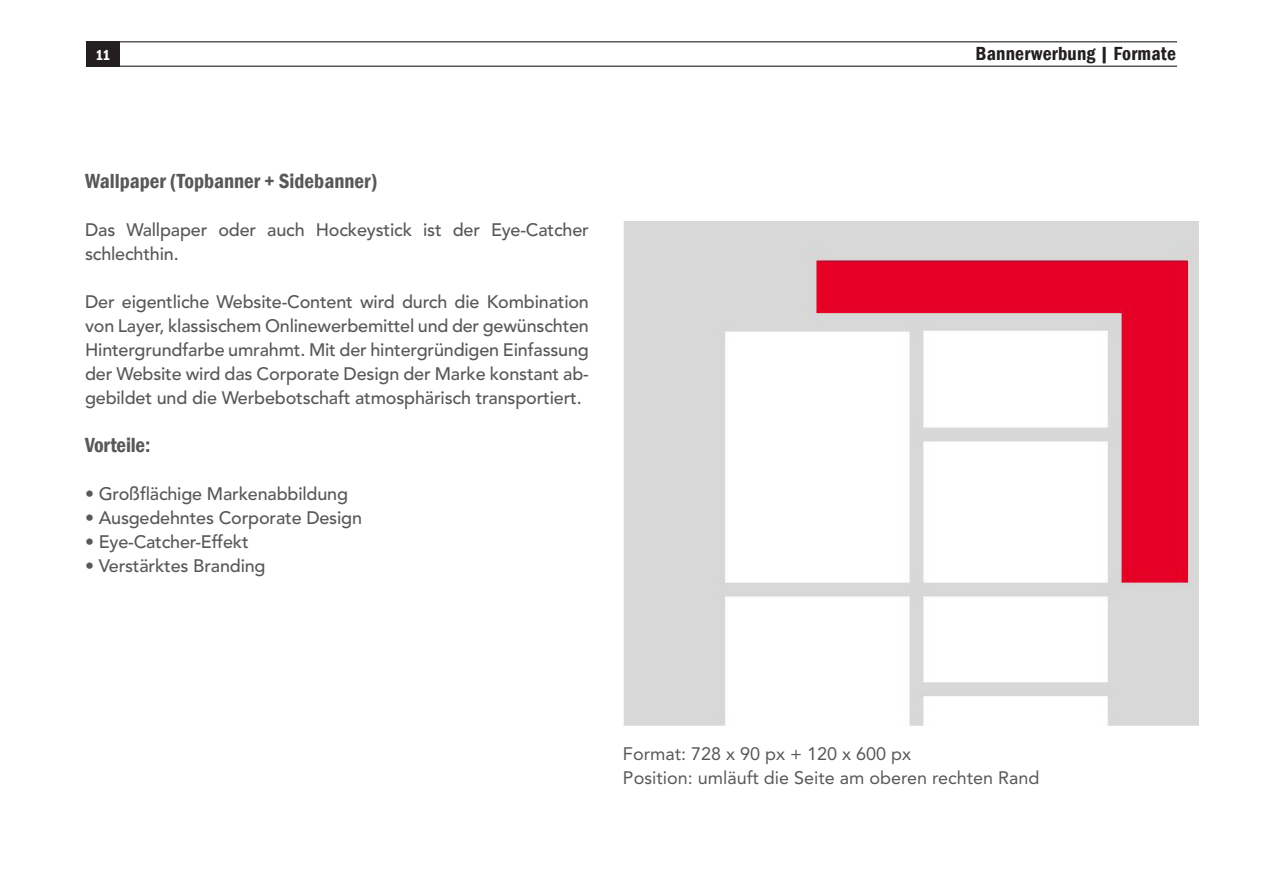
<style>
.page{position:relative;width:1263px;height:893px;background:#fff}
.page>*{position:absolute;margin:0;border:0;box-sizing:border-box;transform-origin:0 0}
.t1{font:600 condensed 21px "Franklin Gothic";color:#57585a}
.t2{font:600 condensed 19.5px "Franklin Gothic";letter-spacing:.01em;color:#231f20}
.t3{font:500 18px/24px "Avenir LT Std";letter-spacing:-.01em;color:#57585a}
.t4{font:18px/24px "Avenir LT Std";color:#57585a}
.t5{font:600 condensed 15px "Franklin Gothic";color:#fff}
</style>
<div class="page">
<hr style="left:86px;top:66px;width:1091px;height:1px;background:#231f20">
<hr style="left:86px;top:41px;width:1091px;height:1px;background:#231f20">
<div style="left:86px;top:41px;width:34px;height:26px;background:#231f20"></div>
<img style="left:623px;top:222px;width:575px;height:504px">
<p class="t5" style="left:95px;top:45px;width:16px">11</p>
<p class="t1" style="left:85px;top:167px;width:294px">Wallpaper (Topbanner + Sidebanner)</p>
<p class="t3" style="left:85px;top:219px;width:505px">Das Wallpaper oder auch Hockeystick ist der Eye-Catcher schlechthin.</p>
<p class="t3" style="left:85px;top:291px;width:505px;text-align:justify">Der eigentliche Website-Content wird durch die Kombination von Layer, klassischem Onlinewerbemittel und der gewü nschten Hintergrundfarbe umrahmt. Mit der hintergründigen Einfassung der Website wird das Corporate Design der Marke konstant ab&shy;gebildet und die Werbebotschaft atmosphärisch transportiert.</p>
<p class="t1" style="left:85px;top:431px;width:67px">Vorteile:</p>
<p class="t3" style="left:85px;top:483px;width:265px">• Großflächige Markenabbildung</p>
<p class="t3" style="left:85px;top:507px;width:279px">• Ausgedehntes Corporate Design</p>
<p class="t3" style="left:85px;top:531px;width:165px">• Eye-Catcher-Effekt</p>
<p class="t3" style="left:85px;top:555px;width:182px">• Verstärktes Branding</p>
<p class="t2" style="left:975px;top:41px;width:202px">Bannerwerbung | Formate</p>
<p class="t4" style="left:623px;top:742px;width:418px">Format: 728 x 90 px + 120 x 600 px<br>Position: umläuft die Seite am oberen rechten Rand</p>
</div>
